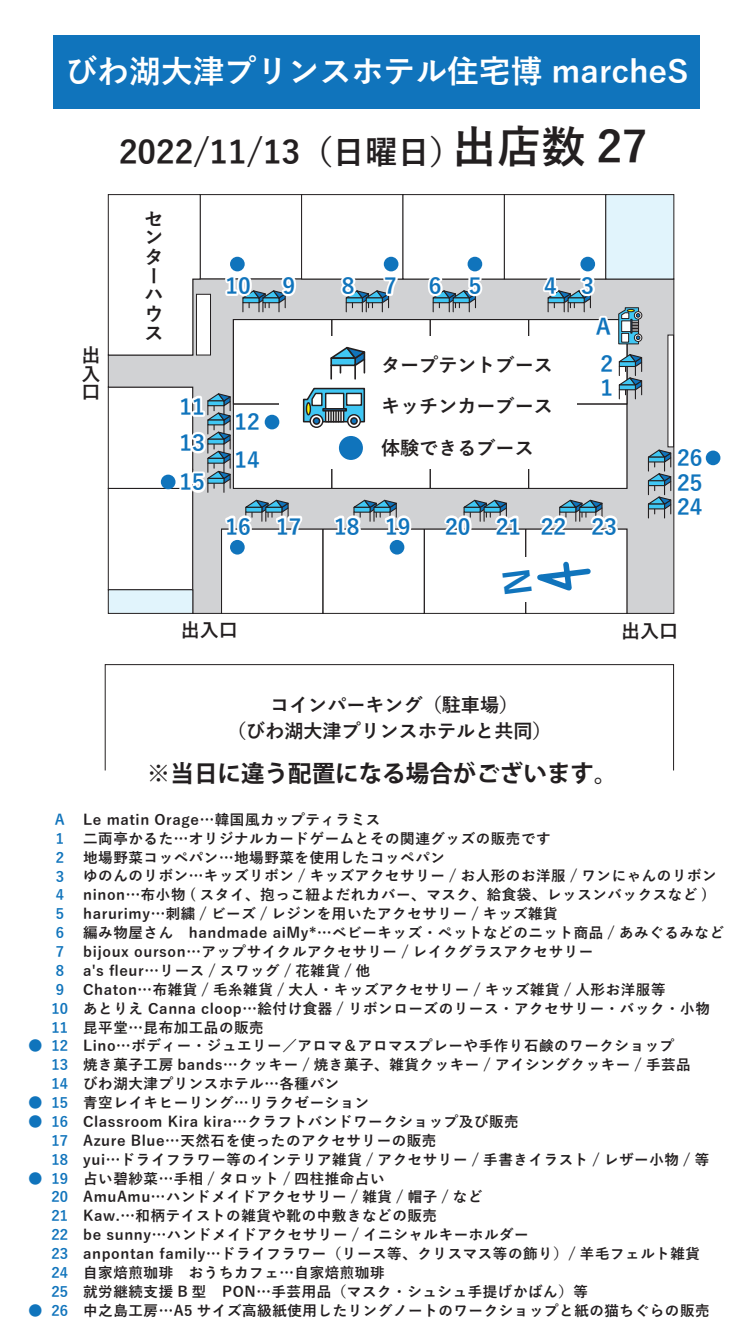
<style>
.page{position:relative;width:745px;height:1337px;background:#fff}
.page>*{position:absolute;margin:0;border:0;box-sizing:border-box;transform-origin:0 0}
.t1{font:700 32.38px "Yu Gothic";color:#231f20}
.t2{font:700 31.75px "Yu Gothic";color:#fff}
.t3{font:700 23.5px "Koz Go Pro";color:#231f20}
.t4{font:700 22.12px/39.4px "Yu Gothic";color:#1074bc}
.t5{font:700 19px/19px "Yu Gothic";color:#231f20;text-align:justify}
.t6{font:700 14.5px/18.9px "Yu Gothic";letter-spacing:.04em;color:#231f20}
.t7{font:700 14.5px/18.9px "Yu Gothic";color:#1074bc}
.s1{font-size:44.38px}
</style>
<div class="page">
<div style="left:105px;top:664px;width:568px;height:107px;border:1px solid #231f20"></div>
<div style="left:200px;top:194px;width:102px;height:85px;background:#fff;border:1px solid #231f20"></div>
<svg style="left:107px;top:278px;width:567px;height:336px"></svg>
<div style="left:301px;top:194px;width:102px;height:85px;background:#fff;border:1px solid #231f20"></div>
<div style="left:402px;top:194px;width:102px;height:85px;background:#fff;border:1px solid #231f20"></div>
<div style="left:503px;top:194px;width:102px;height:85px;background:#fff;border:1px solid #231f20"></div>
<div style="left:233px;top:319px;width:99px;height:85px;border:1px solid #231f20"></div>
<div style="left:331px;top:319px;width:99px;height:85px;border:1px solid #231f20"></div>
<div style="left:429px;top:319px;width:99px;height:85px;border:1px solid #231f20"></div>
<svg style="left:107px;top:194px;width:94px;height:162px"></svg>
<div style="left:605px;top:194px;width:68px;height:85px;background:#e1f4fc;border:1px solid #231f20"></div>
<div style="left:108px;top:589px;width:85px;height:25px;background:#e1f4fc;border:1px solid #231f20"></div>
<div style="left:196px;top:294px;width:15px;height:61px;background:#fff;border:1px solid #231f20"></div>
<svg style="left:667px;top:334px;width:6px;height:109px"></svg>
<div style="left:278px;top:336px;width:298px;height:132px;background:#fff"></div>
<svg style="left:330px;top:346px;width:36px;height:33px"></svg>
<div style="left:330px;top:357px;width:26px;height:9px;background:#40c7f4;border:2px solid #231f20"></div>
<div style="left:53px;top:35px;width:646px;height:73px;background:#1074bc"></div>
<div style="left:580px;top:257px;width:14px;height:14px;background:#1074bc;border-radius:50%"></div>
<div style="left:467px;top:257px;width:15px;height:14px;background:#1074bc;border-radius:50%"></div>
<div style="left:383px;top:257px;width:15px;height:14px;background:#1074bc;border-radius:50%"></div>
<div style="left:230px;top:257px;width:14px;height:14px;background:#1074bc;border-radius:50%"></div>
<div style="left:230px;top:540px;width:14px;height:14px;background:#1074bc;border-radius:50%"></div>
<div style="left:389px;top:540px;width:15px;height:14px;background:#1074bc;border-radius:50%"></div>
<div style="left:161px;top:474px;width:14px;height:15px;background:#1074bc;border-radius:50%"></div>
<div style="left:705px;top:450px;width:15px;height:15px;background:#1074bc;border-radius:50%"></div>
<svg style="left:425px;top:277px;width:60px;height:35px"></svg>
<svg style="left:337px;top:271px;width:63px;height:41px"></svg>
<svg style="left:222px;top:269px;width:77px;height:43px"></svg>
<svg style="left:441px;top:499px;width:82px;height:41px"></svg>
<svg style="left:536px;top:499px;width:84px;height:40px"></svg>
<svg style="left:644px;top:443px;width:62px;height:76px"></svg>
<svg style="left:540px;top:271px;width:104px;height:129px"></svg>
<svg style="left:176px;top:387px;width:238px;height:154px"></svg>
<svg style="left:207px;top:478px;width:17px;height:6px"></svg>
<div style="left:483px;top:557px;width:121px;height:44px;background:#fff"></div>
<svg style="left:537px;top:561px;width:54px;height:30px"></svg>
<h2 class="t2" style="left:66px;top:54px;width:623px">びわ湖大津プリンスホテル住宅博 marcheS</h2>
<h1 class="t1" style="left:119px;top:134px;width:530px">2022/11/13（日曜日）<span class="s1">出店数 27</span></h1>
<h3 class="t5" style="left:81px;top:346px;width:20px">出入口</h3>
<h3 class="t5" style="left:144px;top:210px;width:19px;text-align:left">センターハウス</h3>
<h3 class="t4" style="left:179px;top:387px;width:27px">11</h3>
<h3 class="t4" style="left:179px;top:423px;width:27px">13<br>15</h3>
<h3 class="t4" style="left:225px;top:266px;width:27px">10</h3>
<h3 class="t4" style="left:282px;top:266px;width:14px">9</h3>
<h3 class="t4" style="left:341px;top:266px;width:14px">8</h3>
<h3 class="t4" style="left:384px;top:266px;width:14px">7</h3>
<h3 class="t4" style="left:428px;top:266px;width:54px">6 5</h3>
<h3 class="t4" style="left:544px;top:266px;width:51px">4 3</h3>
<h3 class="t4" style="left:234px;top:402px;width:27px">12</h3>
<h3 class="t4" style="left:234px;top:440px;width:27px">14</h3>
<h3 class="t5" style="left:381px;top:344px;width:173px;line-height:41.8px">タープテントブースキッチンカーブース体験できるブース</h3>
<h3 class="t4" style="left:595px;top:308px;width:17px">A</h3>
<h3 class="t4" style="left:600px;top:344px;width:14px">2</h3>
<h3 class="t4" style="left:600px;top:368px;width:14px">1</h3>
<h3 class="t4" style="left:225px;top:507px;width:77px">16 17</h3>
<h3 class="t4" style="left:334px;top:507px;width:77px">18 19</h3>
<h3 class="t4" style="left:445px;top:507px;width:173px">20 21 22 23</h3>
<h3 class="t4" style="left:676px;top:439px;width:27px">26</h3>
<h3 class="t4" style="left:676px;top:464px;width:27px">25</h3>
<h3 class="t4" style="left:676px;top:488px;width:27px">24</h3>
<h3 class="t5" style="left:180px;top:620px;width:59px">出入口</h3>
<h3 class="t5" style="left:620px;top:621px;width:59px">出入口</h3>
<p class="t7" style="left:28px;top:1036px;width:16px">●</p>
<p class="t7" style="left:28px;top:1093px;width:16px">● ●</p>
<p class="t7" style="left:28px;top:1169px;width:16px">●</p>
<p class="t7" style="left:28px;top:1301px;width:16px">●</p>
<p class="t7" style="left:52px;top:810px;width:18px">A<br>1<br>2<br>3<br>4<br>5<br>6<br>7<br>8<br>9<br>10<br>11<br>12<br>13<br>14<br>15<br>16<br>17<br>18<br>19<br>20<br>21<br>22<br>23<br>24<br>25<br>26</p>
<h3 class="t5" style="left:270px;top:696px;width:249px">コインパーキング（駐車場）</h3>
<h3 class="t5" style="left:227px;top:722px;width:325px">（びわ湖大津プリンスホテルと共同）</h3>
<h3 class="t3" style="left:147px;top:758px;width:472px">※当日に違う配置になる場合がございます。</h3>
<p class="t6" style="left:83px;top:810px;width:642px">Le matin Orage…韓国風カップティラミス<br>二両亭かるた…オリジナルカードゲームとその関連グッズの販売です<br>地場野菜コッペパン…地場野菜を使用したコッペパン<br>ゆのんのリボン…キッズリボン / キッズアクセサリー / お人形のお洋服 / ワンにゃんのリボンninon…布小物 ( スタイ、抱っこ紐よだれカバー、マスク、給食袋、レッスンバックスなど ) harurimy…刺繍 / ビーズ / レジンを用いたアクセサリー / キッズ雑貨<br>編み物屋さん　handmade aiMy*…ベビーキッズ・ペットなどのニット商品 / あみぐるみなどbijoux ourson…アップサイクルアクセサリー / レイクグラスアクセサリー<br>a's fleur…リース / スワッグ / 花雑貨 / 他<br>Chaton…布雑貨 / 毛糸雑貨 / 大人・キッズアクセサリー / キッズ雑貨 / 人形お洋服等<br>あとりえ Canna cloop…絵付け食器 / リボンローズのリース・アクセサリー・バック・小物昆平堂…昆布加工品の販売<br>Lino…ボディー・ジュエリー／アロマ＆アロマスプレーや手作り石鹸のワークショップ<br>焼き菓子工房 bands…クッキー / 焼き菓子、雑貨クッキー / アイシングクッキー / 手芸品<br>びわ湖大津プリンスホテル…各種パン<br>青空レイキヒーリング…リラクゼーション<br>Classroom Kira kira…クラフトバンドワークショップ及び販売<br>Azure Blue…天然石を使ったのアクセサリーの販売<br>yui…ドライフラワー等のインテリア雑貨 / アクセサリー / 手書きイラスト / レザー小物 / 等占い碧紗菜…手相 / タロット / 四柱推命占い<br>AmuAmu…ハンドメイドアクセサリー / 雑貨 / 帽子 / など<br>Kaw.…和柄テイストの雑貨や靴の中敷きなどの販売<br>be sunny…ハンドメイドアクセサリー / イニシャルキーホルダー<br>anpontan family…ドライフラワー（リース等、クリスマス等の飾り）/ 羊毛フェルト雑貨　自家焙煎珈琲　おうちカフェ…自家焙煎珈琲<br>就労継続支援 B 型　PON…手芸用品（マスク・シュシュ手提げかばん）等<br>中之島工房…A5 サイズ高級紙使用したリングノートのワークショップと紙の猫ちぐらの販売</p>
</div>
